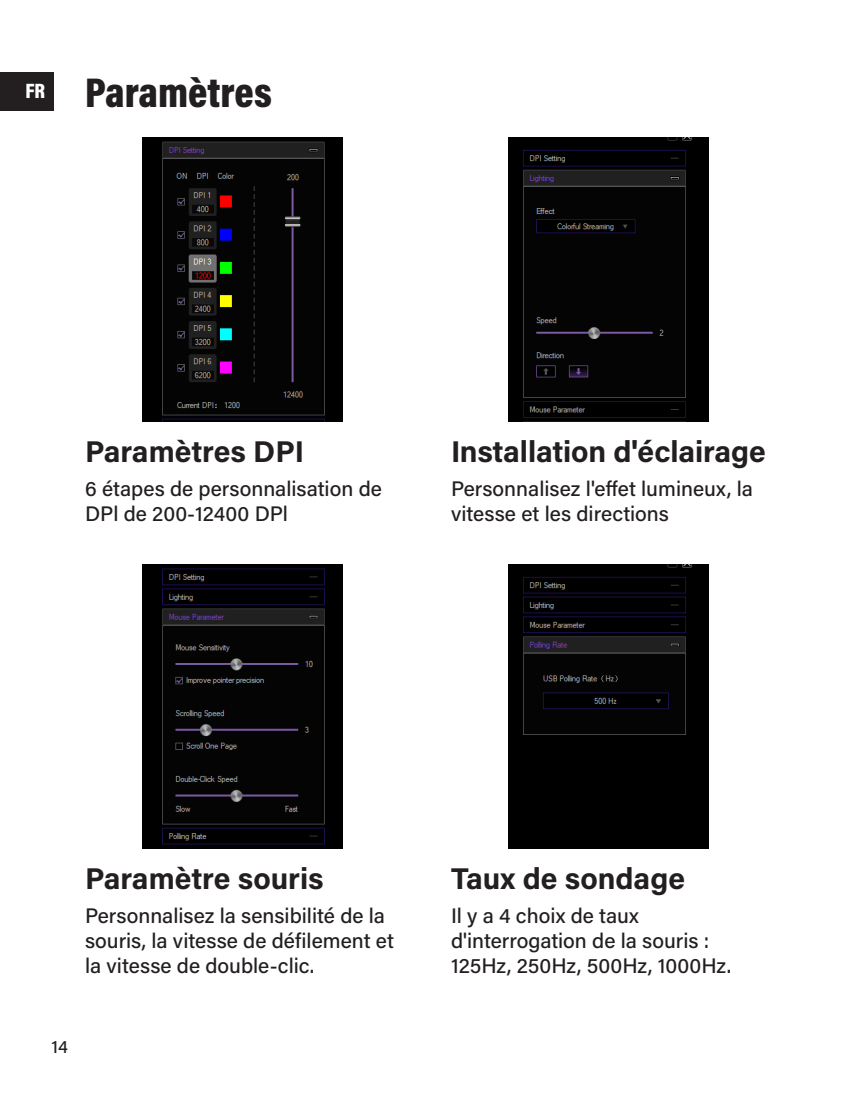
<style>
.page{position:relative;width:851px;height:1106px;background:#fff}
.page>*{position:absolute;margin:0;border:0;box-sizing:border-box;transform-origin:0 0}
.t1{font:900 42px "Acumin Pro Cond";color:#231f20}
.t2{font:700 30px "Acumin Pro";color:#231f20}
.t3{font:500 21px/25.2px "Acumin Pro";color:#231f20}
.t4{font:900 21px "Acumin Pro Cond";color:#fff}
.t5{font:500 18px "Acumin Pro";color:#231f20}
</style>
<div class="page">
<div style="left:0;top:72px;width:54px;height:38px;background:#231f20"></div>
<img style="left:143px;top:137px;width:199px;height:284px">
<img style="left:143px;top:564px;width:199px;height:284px">
<img style="left:509px;top:137px;width:199px;height:284px">
<img style="left:509px;top:564px;width:199px;height:284px">
<p class="t4" style="left:25px;top:77px;width:21px">FR</p>
<p class="t1" style="left:85px;top:66px;width:188px">Paramètres</p>
<p class="t2" style="left:85px;top:430px;width:220px">Paramètres DPI</p>
<p class="t3" style="left:85px;top:475px;width:298px">6 étapes de personnalisation de<br>DPl de 200-12400 DPl</p>
<p class="t2" style="left:451px;top:430px;width:316px">Installation d'éclairage</p>
<p class="t3" style="left:451px;top:475px;width:303px">Personnalisez l'effet lumineux, la vitesse et les directions</p>
<p class="t2" style="left:85px;top:857px;width:240px">Paramètre souris</p>
<p class="t3" style="left:85px;top:902px;width:310px">Personnalisez la sensibilité de la souris, la vitesse de défilement et la vitesse de double-clic.</p>
<p class="t5" style="left:52px;top:1034px;width:18px">14</p>
<p class="t2" style="left:451px;top:857px;width:235px">Taux de sondage</p>
<p class="t3" style="left:451px;top:902px;width:260px">Il y a 4 choix de taux d'interrogation de la souris :</p>
<p class="t3" style="left:451px;top:952px;width:282px">125Hz, 250Hz, 500Hz, 1000Hz.</p>
</div>
